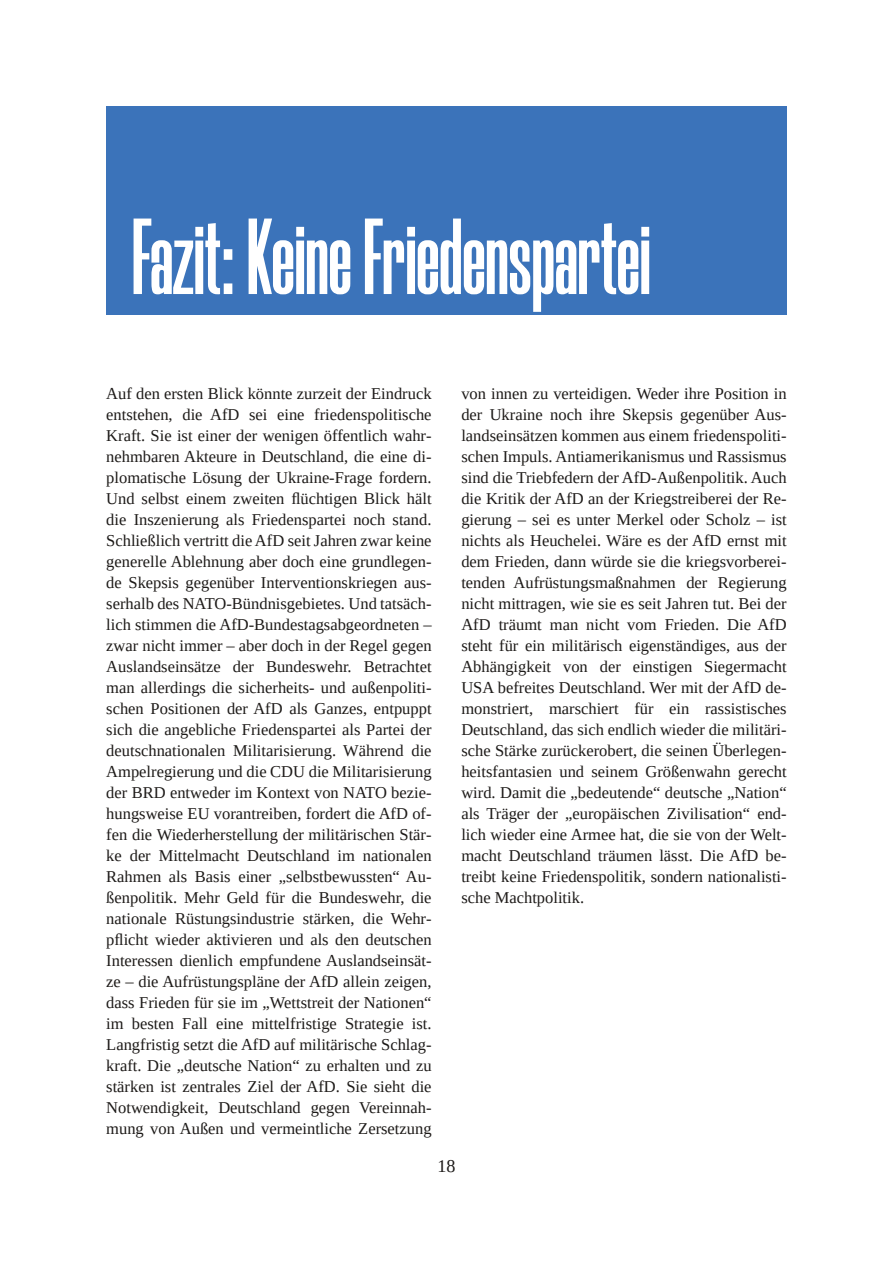
<style>
.page{position:relative;width:893px;height:1263px;background:#fff}
.page>*{position:absolute;margin:0;border:0;box-sizing:border-box;transform-origin:0 0}
.t1{font:700 108px "Morganite";color:#fff}
.t2{font:18px "Liberation Serif";color:#1d1a18}
.t3{font:16.5px "Liberation Serif";color:#1d1a18}
</style>
<div class="page">
<div style="left:106px;top:106px;width:681px;height:209px;background:#3b73ba"></div>
<p class="t1" style="left:132px;top:213px;width:520px">Fazit: Keine Friedenspartei</p>
<p class="t3" style="left:106px;top:388px;width:327px">Auf den ersten Blick könnte zurzeit der Eindruck</p>
<p class="t3" style="left:106px;top:409px;width:327px">entstehen, die AfD sei eine friedenspolitische</p>
<p class="t3" style="left:106px;top:430px;width:327px">Kraft. Sie ist einer der wenigen öffentlich wahr-</p>
<p class="t3" style="left:106px;top:451px;width:327px">nehmbaren Akteure in Deutschland, die eine di-</p>
<p class="t3" style="left:106px;top:472px;width:327px">plomatische Lösung der Ukraine-Frage fordern.</p>
<p class="t3" style="left:106px;top:493px;width:327px">Und selbst einem zweiten flüchtigen Blick hält</p>
<p class="t3" style="left:106px;top:514px;width:327px">die Inszenierung als Friedenspartei noch stand.</p>
<p class="t3" style="left:106px;top:535px;width:327px">Schließlich vertritt die AfD seit Jahren zwar keine</p>
<p class="t3" style="left:106px;top:556px;width:327px">generelle Ablehnung aber doch eine grundlegen-</p>
<p class="t3" style="left:106px;top:577px;width:327px">de Skepsis gegenüber Interventionskriegen aus-</p>
<p class="t3" style="left:106px;top:598px;width:327px">serhalb des NATO-Bündnisgebietes. Und tatsäch-</p>
<p class="t3" style="left:106px;top:619px;width:327px">lich stimmen die AfD-Bundestagsabgeordneten –</p>
<p class="t3" style="left:106px;top:640px;width:327px">zwar nicht immer – aber doch in der Regel gegen</p>
<p class="t3" style="left:106px;top:661px;width:327px">Auslandseinsätze der Bundeswehr. Betrachtet</p>
<p class="t3" style="left:106px;top:682px;width:327px">man allerdings die sicherheits- und außenpoliti-</p>
<p class="t3" style="left:106px;top:703px;width:327px">schen Positionen der AfD als Ganzes, entpuppt</p>
<p class="t3" style="left:106px;top:724px;width:327px">sich die angebliche Friedenspartei als Partei der</p>
<p class="t3" style="left:106px;top:745px;width:327px">deutschnationalen Militarisierung. Während die</p>
<p class="t3" style="left:106px;top:766px;width:327px">Ampelregierung und die CDU die Militarisierung</p>
<p class="t3" style="left:106px;top:787px;width:327px">der BRD entweder im Kontext von NATO bezie-</p>
<p class="t3" style="left:106px;top:808px;width:327px">hungsweise EU vorantreiben, fordert die AfD of-</p>
<p class="t3" style="left:106px;top:829px;width:327px">fen die Wiederherstellung der militärischen Stär-</p>
<p class="t3" style="left:106px;top:850px;width:327px">ke der Mittelmacht Deutschland im nationalen</p>
<p class="t3" style="left:106px;top:871px;width:327px">Rahmen als Basis einer „selbstbewussten“ Au-</p>
<p class="t3" style="left:106px;top:892px;width:327px">ßenpolitik. Mehr Geld für die Bundeswehr, die</p>
<p class="t3" style="left:106px;top:913px;width:327px">nationale Rüstungsindustrie stärken, die Wehr-</p>
<p class="t3" style="left:106px;top:934px;width:327px">pflicht wieder aktivieren und als den deutschen</p>
<p class="t3" style="left:106px;top:955px;width:327px">Interessen dienlich empfundene Auslandseinsät-</p>
<p class="t3" style="left:106px;top:976px;width:327px">ze – die Aufrüstungspläne der AfD allein zeigen,</p>
<p class="t3" style="left:106px;top:997px;width:327px">dass Frieden für sie im „Wettstreit der Nationen“</p>
<p class="t3" style="left:106px;top:1018px;width:327px">im besten Fall eine mittelfristige Strategie ist.</p>
<p class="t3" style="left:106px;top:1039px;width:327px">Langfristig setzt die AfD auf militärische Schlag-</p>
<p class="t3" style="left:106px;top:1060px;width:327px">kraft. Die „deutsche Nation“ zu erhalten und zu</p>
<p class="t3" style="left:106px;top:1081px;width:327px">stärken ist zentrales Ziel der AfD. Sie sieht die</p>
<p class="t3" style="left:106px;top:1102px;width:327px">Notwendigkeit, Deutschland gegen Vereinnah-</p>
<p class="t3" style="left:106px;top:1123px;width:327px">mung von Außen und vermeintliche Zersetzung</p>
<p class="t3" style="left:461px;top:388px;width:327px">von innen zu verteidigen. Weder ihre Position in</p>
<p class="t3" style="left:461px;top:409px;width:327px">der Ukraine noch ihre Skepsis gegenüber Aus-</p>
<p class="t3" style="left:461px;top:430px;width:327px">landseinsätzen kommen aus einem friedenspoliti-</p>
<p class="t3" style="left:461px;top:451px;width:327px">schen Impuls. Antiamerikanismus und Rassismus</p>
<p class="t3" style="left:461px;top:472px;width:327px">sind die Triebfedern der AfD-Außenpolitik. Auch</p>
<p class="t3" style="left:461px;top:493px;width:327px">die Kritik der AfD an der Kriegstreiberei der Re-</p>
<p class="t3" style="left:461px;top:514px;width:327px">gierung – sei es unter Merkel oder Scholz – ist</p>
<p class="t3" style="left:461px;top:535px;width:327px">nichts als Heuchelei. Wäre es der AfD ernst mit</p>
<p class="t3" style="left:461px;top:556px;width:327px">dem Frieden, dann würde sie die kriegsvorberei-</p>
<p class="t3" style="left:461px;top:577px;width:327px">tenden Aufrüstungsmaßnahmen der Regierung</p>
<p class="t3" style="left:461px;top:598px;width:327px">nicht mittragen, wie sie es seit Jahren tut. Bei der</p>
<p class="t3" style="left:461px;top:619px;width:327px">AfD träumt man nicht vom Frieden. Die AfD</p>
<p class="t3" style="left:461px;top:640px;width:327px">steht für ein militärisch eigenständiges, aus der</p>
<p class="t3" style="left:461px;top:661px;width:327px">Abhängigkeit von der einstigen Siegermacht</p>
<p class="t3" style="left:461px;top:682px;width:327px">USA befreites Deutschland. Wer mit der AfD de-</p>
<p class="t3" style="left:461px;top:703px;width:327px">monstriert, marschiert für ein rassistisches</p>
<p class="t3" style="left:461px;top:724px;width:327px">Deutschland, das sich endlich wieder die militäri-</p>
<p class="t3" style="left:461px;top:745px;width:327px">sche Stärke zurückerobert, die seinen Überlegen-</p>
<p class="t3" style="left:461px;top:766px;width:327px">heitsfantasien und seinem Größenwahn gerecht</p>
<p class="t3" style="left:461px;top:787px;width:327px">wird. Damit die „bedeutende“ deutsche „Nation“</p>
<p class="t3" style="left:461px;top:808px;width:327px">als Träger der „europäischen Zivilisation“ end-</p>
<p class="t3" style="left:461px;top:829px;width:327px">lich wieder eine Armee hat, die sie von der Welt-</p>
<p class="t3" style="left:461px;top:850px;width:327px">macht Deutschland träumen lässt. Die AfD be-</p>
<p class="t3" style="left:461px;top:871px;width:327px">treibt keine Friedenspolitik, sondern nationalisti-</p>
<p class="t3" style="left:461px;top:892px;width:124px">sche Machtpolitik.</p>
<p class="t2" style="left:437px;top:1160px;width:19px">18</p>
</div>
